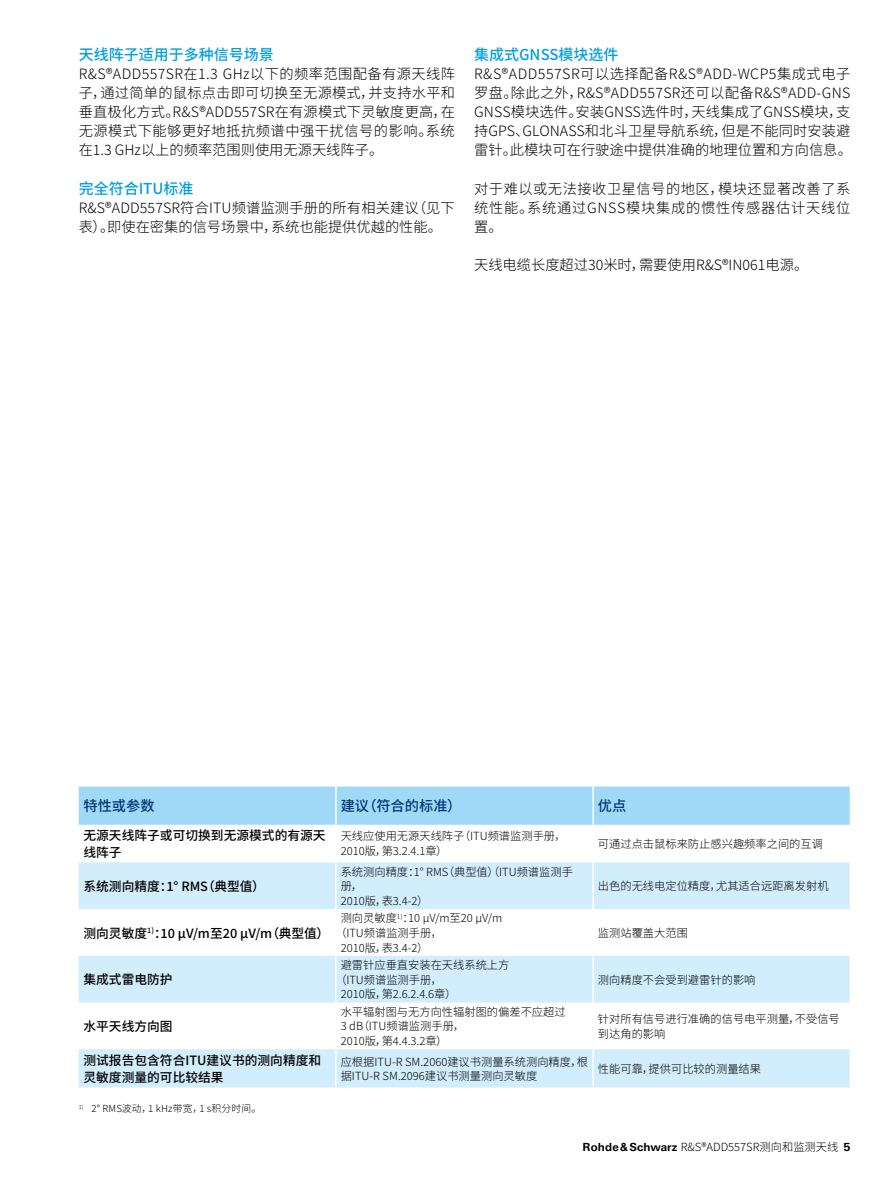
<style>
.page{position:relative;width:893px;height:1191px;background:#fff}
.page>*{position:absolute;margin:0;border:0;box-sizing:border-box;transform-origin:0 0}
.Absatzfett_cyan{font:500 15px "Source Han Sans SC";color:#009ee3}
.Haupttext_ohne_Abstand{font:300 14.25px/19.2px "Source Han Sans SC";letter-spacing:.005em;color:#000;text-align:justify}
.Haupttext{font:300 14.25px/19.2px "Source Han Sans SC";letter-spacing:.035em;color:#000;text-align:justify}
.Haupttext-2{font:300 14.25px "Source Han Sans SC";color:#000}
.Tabellenueberschrift_blau{font:500 14.25px "Source Han Sans SC";color:#003872}
.Tabellefett{font:500 12.75px/16.6px "Source Han Sans SC";color:#000}
.Tabelletext{font:300 11.25px/14.7px "Source Han Sans SC";color:#000}
.Fussnote{font:300 9.75px "Source Han Sans SC";letter-spacing:.02em;color:#000}
.s1{font-family:"Linotype Univers 630";font-weight:700}
</style>
<div class="page">
<div style="left:79px;top:786px;width:771px;height:39px;background:#a0d9f7"></div>
<svg style="left:79px;top:862px;width:771px;height:225px;fill:#d2edfc"></svg>
<hr style="left:335px;top:786px;width:2px;height:39px;background:#fff">
<hr style="left:592px;top:786px;width:2px;height:39px;background:#fff">
<hr style="left:335px;top:862px;width:2px;height:47px;background:#fff">
<hr style="left:592px;top:862px;width:2px;height:47px;background:#fff">
<hr style="left:335px;top:909px;width:2px;height:46px;background:#fff">
<hr style="left:592px;top:909px;width:2px;height:46px;background:#fff">
<hr style="left:335px;top:955px;width:2px;height:47px;background:#fff">
<hr style="left:592px;top:955px;width:2px;height:47px;background:#fff">
<hr style="left:335px;top:1002px;width:2px;height:47px;background:#fff">
<hr style="left:592px;top:1002px;width:2px;height:47px;background:#fff">
<hr style="left:335px;top:1049px;width:2px;height:38px;background:#fff">
<hr style="left:592px;top:1049px;width:2px;height:38px;background:#fff">
<p class="Absatzfett_cyan" style="left:79px;top:46px;width:197px">天线阵子适用于多种信号场景</p>
<p class="Haupttext_ohne_Abstand" style="left:79px;top:64px;width:378px">R&amp;S®ADD557SR在1.3 GHz以下的频率范围配备有源天线阵子，通过简单的鼠标点击即可切换至无源模式，并支持水平和垂直极化方式。R&amp;S®ADD557SR在有源模式下灵敏度更高，在无源模式下能够更好地抵抗频谱中强干扰信号的影响。系统在1.3 GHz以上的频率范围则使用无源天线阵子。</p>
<p class="Absatzfett_cyan" style="left:79px;top:180px;width:116px">完全符合ITU标准</p>
<p class="Haupttext_ohne_Abstand" style="left:79px;top:198px;width:378px">R&amp;S®ADD557SR符合ITU频谱监测手册的所有相关建议（见下表）。即使在密集的信号场景中，系统也能提供优越的性能。</p>
<p class="Absatzfett_cyan" style="left:474px;top:46px;width:146px">集成式GNSS模块选件</p>
<p class="Haupttext_ohne_Abstand" style="left:474px;top:64px;width:379px">R&amp;S®ADD557SR可以选择配备R&amp;S®ADD-WCP5集成式电子罗盘。除此之外，R&amp;S®ADD557SR还可以配备R&amp;S®ADD-GNS GNSS模块选件。安装GNSS选件时，天线集成了GNSS模块，支持GPS、GLONASS和北斗卫星导航系统，但是不能同时安装避雷针。此模块可在行驶途中提供准确的地理位置和方向信息。</p>
<p class="Haupttext" style="left:474px;top:179px;width:378px">对于难以或无法接收卫星信号的地区，模块还显著改善了系统性能。系统通过GNSS模块集成的惯性传感器估计天线位置。</p>
<p class="Haupttext-2" style="left:474px;top:257px;width:336px">天线电缆长度超过30米时，需要使用R&amp;S®IN061电源。</p>
<p class="Tabellenueberschrift_blau" style="left:83px;top:798px;width:73px">特性或参数</p>
<p class="Tabellenueberschrift_blau" style="left:341px;top:798px;width:122px">建议（符合的标准）</p>
<p class="Tabellenueberschrift_blau" style="left:598px;top:798px;width:30px">优点</p>
<p class="Tabellefett" style="left:83px;top:827px;width:244px">无源天线阵子或可切换到无源模式的有源天线阵子</p>
<p class="Tabelletext" style="left:341px;top:829px;width:226px">天线应使用无源天线阵子（ITU频谱监测手册，</p>
<p class="Tabelletext" style="left:598px;top:836px;width:226px">可通过点击鼠标来防止感兴趣频率之间的互调</p>
<p class="Tabelletext" style="left:341px;top:843px;width:108px">2010版，第3.2.4.1章）</p>
<p class="Tabellefett" style="left:83px;top:878px;width:183px">系统测向精度：1° RMS（典型值）</p>
<p class="Tabelletext" style="left:341px;top:864px;width:234px">系统测向精度：1° RMS（典型值）（ITU频谱监测手册，</p>
<p class="Tabelletext" style="left:341px;top:893px;width:89px">2010版，表3.4-2）</p>
<p class="Tabelletext" style="left:598px;top:879px;width:232px">出色的无线电定位精度，尤其适合远距离发射机</p>
<p class="Tabellefett" style="left:83px;top:924px;width:247px">测向灵敏度<sup>1)</sup>：10 μV/m至20 μV/m（典型值）</p>
<p class="Tabelletext" style="left:341px;top:911px;width:163px">测向灵敏度<sup>1)</sup>：10 µV/m至20 µV/m</p>
<p class="Tabelletext" style="left:335px;top:925px;width:108px">（ITU频谱监测手册，</p>
<p class="Tabelletext" style="left:341px;top:940px;width:89px">2010版，表3.4-2）</p>
<p class="Tabelletext" style="left:598px;top:925px;width:91px">监测站覆盖大范围</p>
<p class="Tabellefett" style="left:83px;top:971px;width:91px">集成式雷电防护</p>
<p class="Tabelletext" style="left:341px;top:957px;width:170px">避雷针应垂直安装在天线系统上方</p>
<p class="Tabelletext" style="left:335px;top:972px;width:108px">（ITU频谱监测手册，</p>
<p class="Tabelletext" style="left:341px;top:987px;width:117px">2010版，第2.6.2.4.6章）</p>
<p class="Tabelletext" style="left:598px;top:972px;width:159px">测向精度不会受到避雷针的影响</p>
<p class="Tabellefett" style="left:83px;top:1018px;width:91px">水平天线方向图</p>
<p class="Tabelletext" style="left:341px;top:1004px;width:226px">水平辐射图与无方向性辐射图的偏差不应超过<br>3 dB（ITU频谱监测手册，</p>
<p class="Tabelletext" style="left:341px;top:1033px;width:108px">2010版，第4.4.3.2章）</p>
<p class="Tabelletext" style="left:598px;top:1011px;width:243px">针对所有信号进行准确的信号电平测量，不受信号到达角的影响</p>
<p class="Tabellefett" style="left:83px;top:1052px;width:239px">测试报告包含符合ITU建议书的测向精度和灵敏度测量的可比较结果</p>
<p class="Tabelletext" style="left:341px;top:1054px;width:249px">应根据ITU-R SM.2060建议书测量系统测向精度，根据ITU-R SM.2096建议书测量测向灵敏度</p>
<p class="Tabelletext" style="left:598px;top:1061px;width:165px">性能可靠，提供可比较的测量结果</p>
<p class="Fussnote" style="left:79px;top:1103px;width:184px"><sup>1)</sup> 2° RMS波动，1 kHz带宽，1 s积分时间。</p>
<p class="Tabelletext" style="left:583px;top:1139px;width:269px"><span class="s1">Rohde&amp;Schwarz</span> R&amp;S®ADD557SR测向和监测天线 <span class="s1">5</span></p>
</div>
